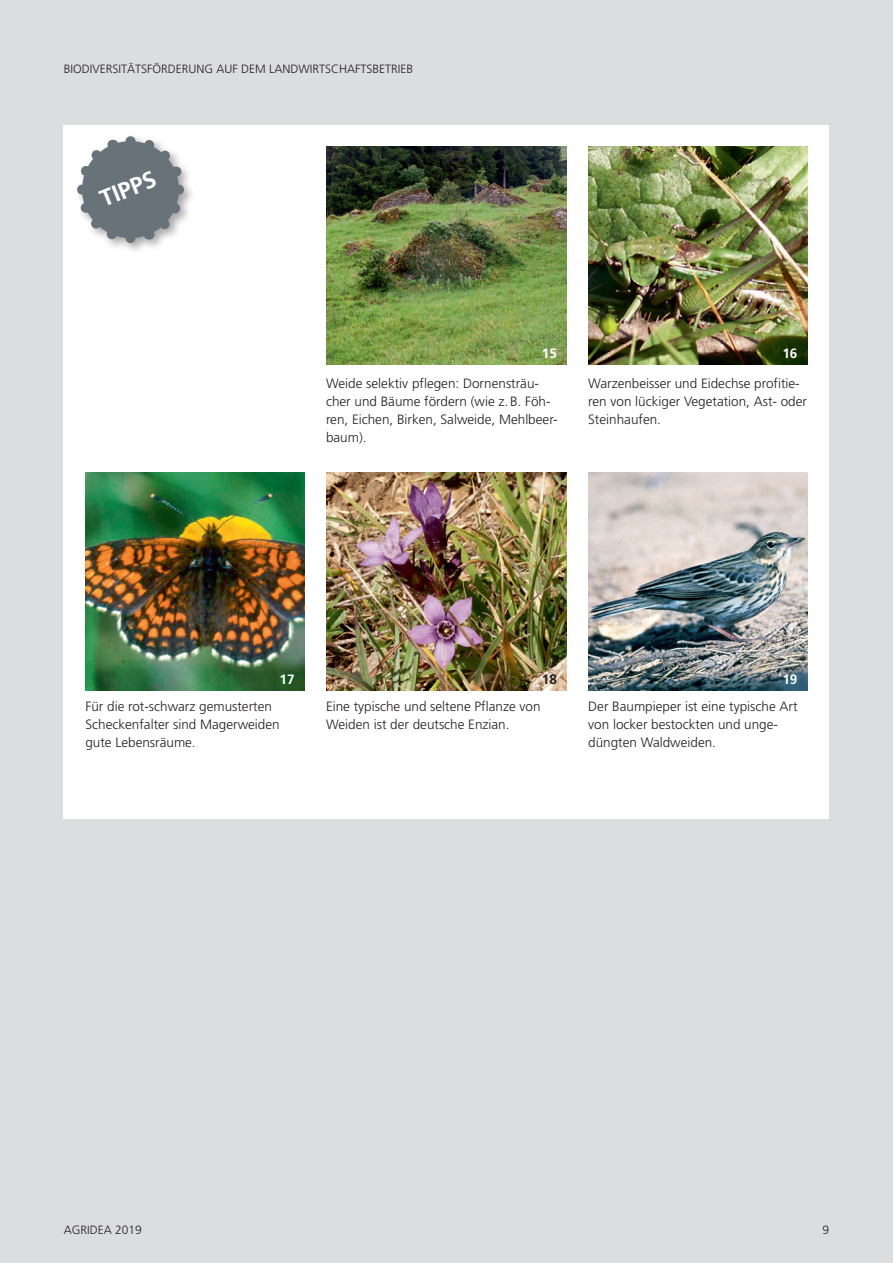
<style>
.page{position:relative;width:893px;height:1263px;background:#dcdddf}
.page>*{position:absolute;margin:0;border:0;box-sizing:border-box;transform-origin:0 0}
.t1{font:700 23.4px "Frutiger";color:#fff}
.Grundtext_9P{font:300 13.5px/18px "Frutiger";color:#231f20}
._03_9_Pt_Grundtext{font:700 13.5px "Frutiger";color:#fff}
._03_9_Pt_Grundtext-2{font:700 13.5px "Frutiger";color:#231f20}
.t2{font:300 12px "Frutiger";color:#231f20}
</style>
<div class="page">
<div style="left:64px;top:125px;width:765px;height:347px;background:#fff"></div>
<div style="left:64px;top:472px;width:765px;height:347px;background:#fff"></div>
<img style="left:588px;top:472px;width:219px;height:218px">
<img style="left:326px;top:472px;width:241px;height:218px">
<img style="left:85px;top:472px;width:220px;height:218px">
<img style="left:588px;top:147px;width:219px;height:218px">
<img style="left:326px;top:147px;width:241px;height:218px">
<div style="left:74px;top:133px;width:122px;height:122px;background:#231f20;opacity:.4"></div>
<svg style="left:75px;top:134px;width:111px;height:111px"></svg>
<p class="t2" style="left:64px;top:62px;width:351px">BIODIVERSITÄTSFÖRDERUNG AUF DEM LANDWIRTSCHAFTSBETRIEB</p>
<p class="t1" style="left:96px;top:187px;width:60px;rotate:-22deg">TIPPS</p>
<p class="_03_9_Pt_Grundtext" style="left:542px;top:346px;width:17px">15</p>
<p class="_03_9_Pt_Grundtext" style="left:782px;top:346px;width:17px">16</p>
<p class="Grundtext_9P" style="left:326px;top:374px;width:233px">Weide selektiv pflegen: Dornensträu&shy;cher und Bäume fördern (wie z.B. Föh&shy;ren, Eichen, Birken, Salweide, Mehlbeer&shy;baum).</p>
<p class="Grundtext_9P" style="left:588px;top:374px;width:220px">Warzenbeisser und Eidechse profitie&shy;ren von lückiger Vegetation, Ast- oder<br>Steinhaufen.</p>
<p class="_03_9_Pt_Grundtext" style="left:280px;top:671px;width:17px">17</p>
<p class="_03_9_Pt_Grundtext-2" style="left:542px;top:671px;width:17px">18</p>
<p class="_03_9_Pt_Grundtext" style="left:782px;top:671px;width:17px">19</p>
<p class="Grundtext_9P" style="left:85px;top:697px;width:196px">Für die rot-schwarz gemusterten<br>Scheckenfalter sind Magerweiden gute Lebensräume.</p>
<p class="Grundtext_9P" style="left:326px;top:697px;width:216px">Eine typische und seltene Pflanze von<br>Weiden ist der deutsche Enzian.</p>
<p class="Grundtext_9P" style="left:588px;top:697px;width:211px">Der Baumpieper ist eine typische Art von locker bestockten und unge&shy;düngten Waldweiden.</p>
<p class="t2" style="left:64px;top:1223px;width:80px">AGRIDEA 2019</p>
<p class="t2" style="left:822px;top:1223px;width:8px">9</p>
</div>
